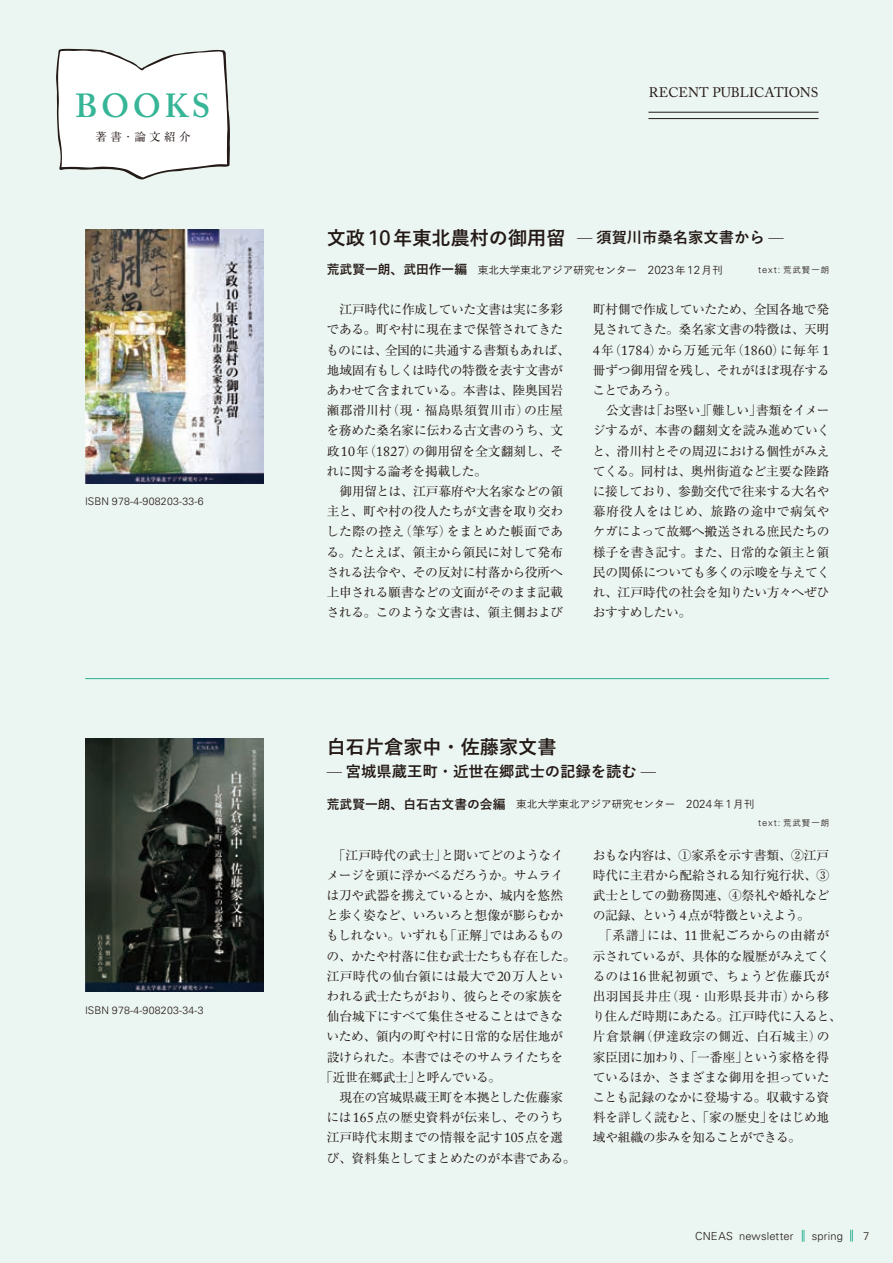
<style>
.page{position:relative;width:893px;height:1263px;background:#ebf5f1}
.page>*{position:absolute;margin:0;border:0;box-sizing:border-box;transform-origin:0 0}
.t1{font:600 33.15px "Adobe Caslon Pro";letter-spacing:.105em;color:#36b597}
.t2{font:700 19.2px "Yu Go";color:#231916}
.t3{font:700 15.3px "Yu Go";color:#231916}
.t4{font:13.8px "Adobe Caslon Pro";letter-spacing:.03em;color:#231916}
.t5{font:13.8px "Adobe Caslon Pro";letter-spacing:.005em;color:#231916}
.t6{font:12.75px/20.2px "Ryumin Pr 6 N";letter-spacing:-.02em;color:#231916}
.t7{font:12.75px "Ryumin Pr 6 N";letter-spacing:.02em;color:#231916}
.t8{font:12.75px "Ryumin Pr 6 N";letter-spacing:.03em;color:#231916}
.t9{font:12.75px "Ryumin Pr 6 N";letter-spacing:.035em;color:#231916}
.t10{font:12.75px "Ryumin Pr 6 N";letter-spacing:-.05em;color:#231916}
.t11{font:12.75px "Ryumin Pr 6 N";letter-spacing:-.04em;color:#231916}
.t12{font:11.4px "Ryumin Pr 6 N";letter-spacing:.3em;color:#231916}
.t13{font:300 11.1px "Univers";letter-spacing:.015em;color:#231916}
.t14{font:500 10.65px "Yu Go";color:#231916}
.t15{font:300 10.5px "Univers";letter-spacing:.025em;color:#231916}
.t16{font:300 9.3px "Univers";letter-spacing:.09em;color:#231916}
.s1{font-weight:300}
.s2{font-size:19.2px}
.s3{font-family:"Univers";font-weight:400;font-size:21px}
.s4{font-weight:700;font-size:12.75px}
.s5{font-family:"Univers";font-weight:300;font-size:11.7px}
.s6{font-family:"Yu Go";font-weight:500;font-size:8.55px}
.s7{font-family:"Adobe Caslon Pro";font-size:13.8px}
.s8{font-family:"Ryumin Pr 6 N";font-size:12.75px}
.s9{font-family:"Ryumin Pr 6 N";font-weight:300;font-size:12.75px}
</style>
<div class="page">
<hr style="left:86px;top:678px;width:743px;height:1px;background:#36b597">
<img style="left:85px;top:229px;width:179px;height:254px">
<svg style="left:56px;top:49px;width:174px;height:130px;background:#f1f2f1"></svg>
<hr style="left:648px;top:118px;width:171px;height:1px;background:#231916">
<hr style="left:648px;top:112px;width:171px;height:1px;background:#231916">
<img style="left:85px;top:738px;width:179px;height:253px">
<svg style="left:802px;top:1230px;width:3px;height:12px"></svg>
<svg style="left:850px;top:1230px;width:3px;height:11px"></svg>
<h1 class="t1" style="left:75px;top:86px;width:136px">BOOKS</h1>
<p class="t12" style="left:95px;top:128px;width:97px">著書<span class="s1">・</span>論文紹介</p>
<p class="t15" style="left:85px;top:495px;width:120px">ISBN 978-4-908203-33-6</p>
<p class="t15" style="left:85px;top:1003px;width:120px">ISBN 978-4-908203-34-3</p>
<p class="t5" style="left:649px;top:84px;width:171px">RECENT PUBLICATIONS</p>
<p class="t3" style="left:327px;top:229px;width:459px"><span class="s2">文政</span><span class="s3">10</span><span class="s2">年東北農村の御用留</span> ̶ 須賀川市桑名家文書から ̶</p>
<p class="t14" style="left:327px;top:260px;width:397px"><span class="s4">荒武賢一朗、武田作一編</span> 東北大学東北アジア研究センター　<span class="s5">2023</span>年<span class="s5">12</span>月刊</p>
<p class="t16" style="left:758px;top:264px;width:73px">text: <span class="s6">荒武賢一朗</span></p>
<p class="t6" style="left:326px;top:299px;width:245px">　江戸時代に作成していた文書は実に多彩である<span class="s1">。</span>町や村に現在まで保管されてきたものには<span class="s1">、</span>全国的に共通する書類もあれば<span class="s1">、</span>地域固有もしくは時代の特徴を表す文書があわせて含まれている<span class="s1">。</span>本書は<span class="s1">、</span>陸奥国岩瀬郡滑川村<span class="s1">（</span>現<span class="s1">・</span>福島県須賀川市<span class="s1">）</span>の庄屋を務めた桑名家に伝わる古文書のうち<span class="s1">、</span>文政<span class="s7">10</span>年<span class="s1">（</span><span class="s7">1827</span><span class="s1">）</span>の御用留を全文翻刻し<span class="s1">、</span>それに関する論考を掲載した<span class="s1">。<br></span>　御用留とは<span class="s1">、</span>江戸幕府や大名家などの領主と<span class="s1">、</span>町や村の役人たちが文書を取り交わした際の控え<span class="s1">（</span>筆写<span class="s1">）</span>をまとめた帳面である<span class="s1">。</span>たとえば<span class="s1">、</span>領主から領民に対して発布される法令や<span class="s1">、</span>その反対に村落から役所へ上申される願書などの文面がそのまま記載される<span class="s1">。</span>このような文書は<span class="s1">、</span>領主側および</p>
<p class="t6" style="left:593px;top:299px;width:238px">町村側で作成していたため<span class="s1">、</span>全国各地で発見されてきた<span class="s1">。</span>桑名家文書の特徴は<span class="s1">、</span>天明</p>
<p class="t4" style="left:593px;top:342px;width:238px">4<span class="s8">年</span><span class="s9">（</span>1784<span class="s9">）</span><span class="s8">から万延元年</span><span class="s9">（</span>1860<span class="s9">）</span><span class="s8">に毎年</span> 1</p>
<p class="t6" style="left:592px;top:359px;width:239px">冊ずつ御用留を残し<span class="s1">、</span>それがほぼ現存することであろう<span class="s1">。<br></span>　公文書は<span class="s1">「</span>お堅い<span class="s1">」「</span>難しい<span class="s1">」</span>書類をイメージするが<span class="s1">、</span>本書の翻刻文を読み進めていくと<span class="s1">、</span>滑川村とその周辺における個性がみえてくる<span class="s1">。</span>同村は<span class="s1">、</span>奥州街道など主要な陸路に接しており<span class="s1">、</span>参勤交代で往来する大名や幕府役人をはじめ<span class="s1">、</span>旅路の途中で病気やケガによって故郷へ搬送される庶民たちの様子を書き記す<span class="s1">。</span>また<span class="s1">、</span>日常的な領主と領民の関係についても多くの示唆を与えてくれ<span class="s1">、</span>江戸時代の社会を知りたい方々へぜひおすすめしたい<span class="s1">。</span></p>
<h2 class="t2" style="left:327px;top:736px;width:231px">白石片倉家中・佐藤家文書</h2>
<p class="t3" style="left:327px;top:763px;width:331px">̶ 宮城県蔵王町・近世在郷武士の記録を読む ̶</p>
<p class="t14" style="left:327px;top:794px;width:429px"><span class="s4">荒武賢一朗、白石古文書の会編</span> 東北大学東北アジア研究センター　<span class="s5">2024</span>年<span class="s5">1</span>月刊</p>
<p class="t6" style="left:333px;top:844px;width:232px"><span class="s1">「</span>江戸時代の武士<span class="s1">」</span>と聞いてどのようなイ</p>
<p class="t6" style="left:327px;top:864px;width:239px">メージを頭に浮かべるだろうか<span class="s1">。</span>サムライ</p>
<p class="t6" style="left:326px;top:884px;width:238px">は刀や武器を携えているとか<span class="s1">、</span>城内を悠然</p>
<p class="t6" style="left:326px;top:905px;width:238px">と歩く姿など<span class="s1">、</span>いろいろと想像が膨らむか</p>
<p class="t6" style="left:326px;top:925px;width:238px">もしれない<span class="s1">。</span>いずれも<span class="s1">「</span>正解<span class="s1">」</span>ではあるもの</p>
<p class="t6" style="left:327px;top:945px;width:250px">の<span class="s1">、</span>かたや村落に住む武士たちも存在した<span class="s1">。</span></p>
<p class="t7" style="left:327px;top:966px;width:238px">江戸時代の仙台領には最大で<span class="s7">20</span>万人とい</p>
<p class="t6" style="left:327px;top:985px;width:238px">われる武士たちがおり<span class="s1">、</span>彼らとその家族を</p>
<p class="t6" style="left:327px;top:1005px;width:238px">仙台城下にすべて集住させることはできな</p>
<p class="t6" style="left:327px;top:1026px;width:238px">いため<span class="s1">、</span>領内の町や村に日常的な居住地が</p>
<p class="t6" style="left:327px;top:1046px;width:238px">設けられた<span class="s1">。</span>本書ではそのサムライたちを</p>
<p class="t6" style="left:320px;top:1066px;width:182px"><span class="s1">「</span>近世在郷武士<span class="s1">」</span>と呼んでいる<span class="s1">。</span></p>
<p class="t6" style="left:327px;top:1086px;width:238px">　現在の宮城県蔵王町を本拠とした佐藤家</p>
<p class="t6" style="left:326px;top:1106px;width:238px">には<span class="s7">165</span>点の歴史資料が伝来し<span class="s1">、</span>そのうち</p>
<p class="t6" style="left:327px;top:1127px;width:238px">江戸時代末期までの情報を記す<span class="s7">105</span>点を選</p>
<p class="t6" style="left:326px;top:1147px;width:251px">び<span class="s1">、</span>資料集としてまとめたのが本書である<span class="s1">。</span></p>
<p class="t16" style="left:758px;top:817px;width:73px">text: <span class="s6">荒武賢一朗</span></p>
<p class="t6" style="left:593px;top:844px;width:238px">おもな内容は<span class="s1">、</span>①家系を示す書類<span class="s1">、</span>②江戸</p>
<p class="t6" style="left:593px;top:864px;width:238px">時代に主君から配給される知行宛行状<span class="s1">、</span>③</p>
<p class="t6" style="left:593px;top:884px;width:238px">武士としての勤務関連<span class="s1">、</span>④祭礼や婚礼など</p>
<p class="t10" style="left:593px;top:905px;width:219px">の記録<span class="s1">、</span>という<span class="s7">4</span>点が特徴といえよう<span class="s1">。</span></p>
<p class="t7" style="left:599px;top:925px;width:232px"><span class="s1">「</span>系譜<span class="s1">」</span>には<span class="s1">、</span><span class="s7">11</span>世紀ごろからの由緒が</p>
<p class="t6" style="left:593px;top:945px;width:239px">示されているが<span class="s1">、</span>具体的な履歴がみえてく</p>
<p class="t9" style="left:593px;top:966px;width:238px">るのは<span class="s7">16</span>世紀初頭で<span class="s1">、</span>ちょうど佐藤氏が</p>
<p class="t8" style="left:593px;top:986px;width:238px">出羽国長井庄<span class="s1">（</span>現<span class="s1">・</span>山形県長井市<span class="s1">）</span>から移</p>
<p class="t6" style="left:592px;top:1005px;width:251px">り住んだ時期にあたる<span class="s1">。</span>江戸時代に入ると<span class="s1">、</span></p>
<p class="t8" style="left:593px;top:1026px;width:238px">片倉景綱<span class="s1">（</span>伊達政宗の側近<span class="s1">、</span>白石城主<span class="s1">）</span>の</p>
<p class="t6" style="left:593px;top:1046px;width:238px">家臣団に加わり<span class="s1">、「</span>一番座<span class="s1">」</span>という家格を得</p>
<p class="t6" style="left:593px;top:1066px;width:238px">ているほか<span class="s1">、</span>さまざまな御用を担っていた</p>
<p class="t6" style="left:593px;top:1086px;width:238px">ことも記録のなかに登場する<span class="s1">。</span>収載する資</p>
<p class="t6" style="left:593px;top:1106px;width:238px">料を詳しく読むと<span class="s1">、「</span>家の歴史<span class="s1">」</span>をはじめ地</p>
<p class="t11" style="left:593px;top:1127px;width:209px">域や組織の歩みを知ることができる<span class="s1">。</span></p>
<p class="t13" style="left:695px;top:1229px;width:100px">CNEAS newsletter</p>
<p class="t13" style="left:812px;top:1229px;width:33px">spring</p>
<p class="t13" style="left:863px;top:1229px;width:8px">7</p>
</div>
